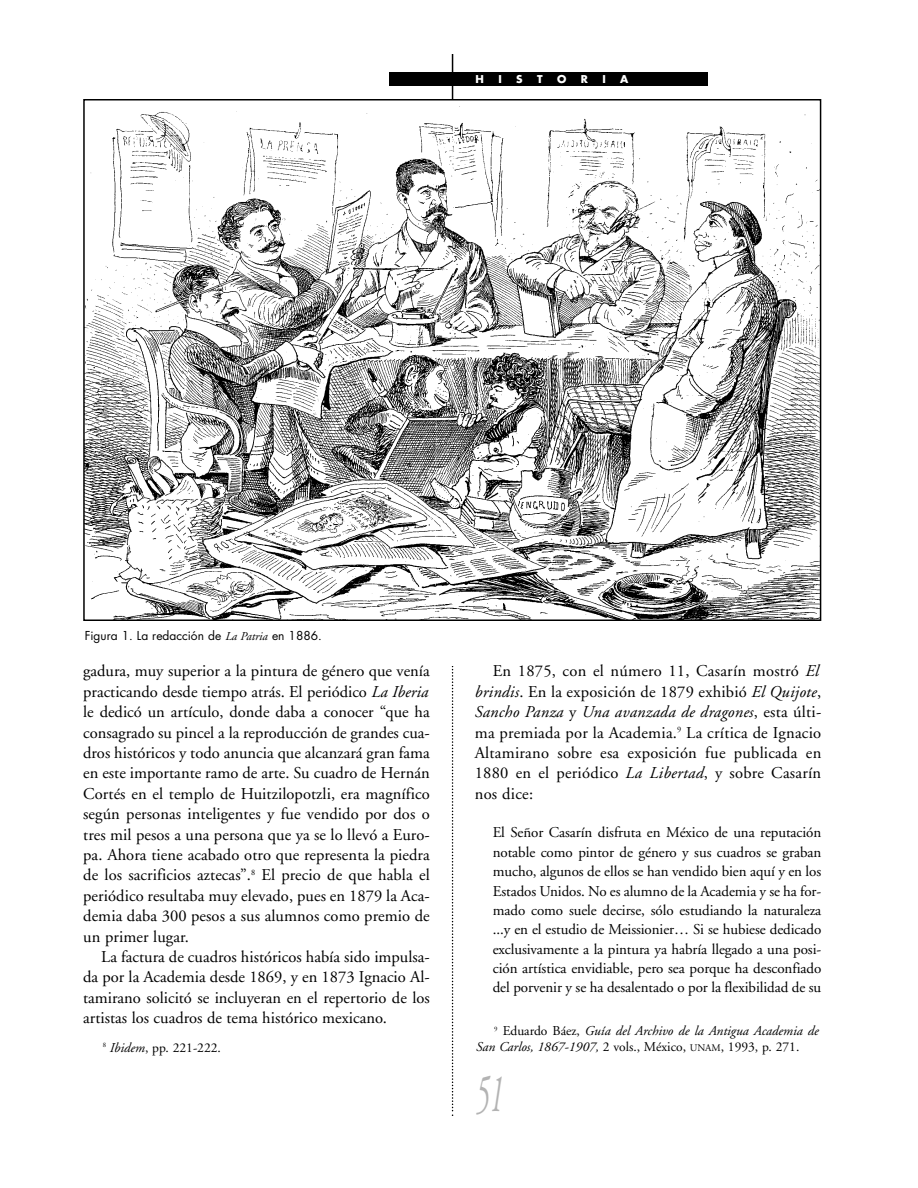
<style>
.page{position:relative;width:918px;height:1188px;background:#fff}
.page>*{position:absolute;margin:0;border:0;box-sizing:border-box;transform-origin:0 0}
.t1{font:italic 54px "Adobe Garamond";color:#b3b3b3;scale:.5 1}
.t2{font:16.5px/20.4px "Adobe Garamond";letter-spacing:.015em;color:#000;text-align:justify}
.t3{font:15px/19.4px "Adobe Garamond";letter-spacing:-.005em;color:#000;text-align:justify}
.t4{font:italic 13.5px/15.9px "Adobe Garamond";color:#000}
.t5{font:13.5px "Adobe Garamond";color:#000}
.t6{font:12px "Futura";color:#000}
.t7{font:700 10.5px "Futura";color:#fff}
.s1{font-family:"Adobe Garamond";font-style:italic}
.s2{font-style:italic}
.s3{font-style:normal}
.s4{font-style:normal;font-size:10.2px}
</style>
<div class="page">
<hr style="left:452px;top:54px;width:1px;height:306px;background:#000">
<svg style="left:452px;top:666px;width:1px;height:450px"></svg>
<div style="left:389px;top:72px;width:319px;height:14px;background:#000"></div>
<img style="left:86px;top:106px;width:732px;height:512px">
<p class="t7" style="left:476px;top:74px;width:10px">H</p>
<p class="t7" style="left:498px;top:74px;width:5px">I</p>
<p class="t7" style="left:516px;top:74px;width:8px">S</p>
<p class="t7" style="left:537px;top:74px;width:7px">T</p>
<p class="t7" style="left:557px;top:74px;width:11px">O</p>
<p class="t7" style="left:581px;top:74px;width:9px">R</p>
<p class="t7" style="left:602px;top:74px;width:5px">I</p>
<p class="t7" style="left:620px;top:74px;width:10px">A</p>
<p class="t6" style="left:85px;top:630px;width:239px">Figura 1. La redacción de <span class="s1">La Patria</span> en 1886.</p>
<p class="t2" style="left:83px;top:662px;width:348px">gadura, muy superior a la pintura de género que venía practicando desde tiempo atrás. El periódico <span class="s2">La Iberia </span>le dedicó un artículo, donde daba a conocer “que ha consagrado su pincel a la reproducción de grandes cua&shy;dros históricos y todo anuncia que alcanzará gran fama en este importante ramo de arte. Su cuadro de Hernán Cortés en el templo de Huitzilopotzli, era magnífico según personas inteligentes y fue vendido por dos o tres mil pesos a una persona que ya se lo llevó a Euro&shy;pa. Ahora tiene acabado otro que representa la piedra de los sacrificios aztecas”.<sup>8</sup> El precio de que habla el periódico resultaba muy elevado, pues en 1879 la Aca&shy;demia daba 300 pesos a sus alumnos como premio de un primer lugar.</p>
<p class="t2" style="left:83px;top:948px;width:348px;text-indent:18px">La factura de cuadros históricos había sido impulsa&shy;da por la Academia desde 1869, y en 1873 Ignacio Al&shy;tamirano solicitó se incluyeran en el repertorio de los artistas los cuadros de tema histórico mexicano.</p>
<p class="t5" style="left:103px;top:1042px;width:120px"><sup>8</sup> <span class="s2">Ibidem</span>, pp. 221-222.</p>
<p class="t2" style="left:475px;top:662px;width:348px;text-align:left;text-indent:18px">En 1875, con el número 11, Casarín mostró <span class="s2">El brindis</span>. En la exposición de 1879 exhibió <span class="s2">El Quijote</span>, <span class="s2">Sancho Panza</span> y <span class="s2">Una avanzada de dragones</span>, esta últi&shy;ma premiada por la Academia.<sup>9</sup> La crítica de Ignacio Altamirano sobre esa exposición fue publicada en 1880 en el periódico <span class="s2">La Libertad</span>, y sobre Casarín nos dice:</p>
<p class="t3" style="left:493px;top:824px;width:330px">El Señor Casarín disfruta en México de una reputación notable como pintor de género y sus cuadros se graban mucho, algunos de ellos se han vendido bien aquí y en los Estados Unidos. No es alumno de la Academia y se ha for&shy;mado como suele decirse, sólo estudiando la naturaleza ...y en el estudio de Meissionier… Si se hubiese dedicado exclusivamente a la pintura ya habría llegado a una posi&shy;ción artística envidiable, pero sea porque ha desconfiado del porvenir y se ha desalentado o por la flexibilidad de su</p>
<p class="t4" style="left:476px;top:1024px;width:344px;text-indent:18px"><sup>9</sup> <span class="s3">Eduardo Báez,</span> Guía del Archivo de la Antigua Academia de<br>San Carlos, 1867-1907, <span class="s3">2 vols., México,</span> <span class="s4">UNAM</span><span class="s3">, 1993, p. 271.</span></p>
<h1 class="t1" style="left:476px;top:1073px;width:55px">51</h1>
</div>
